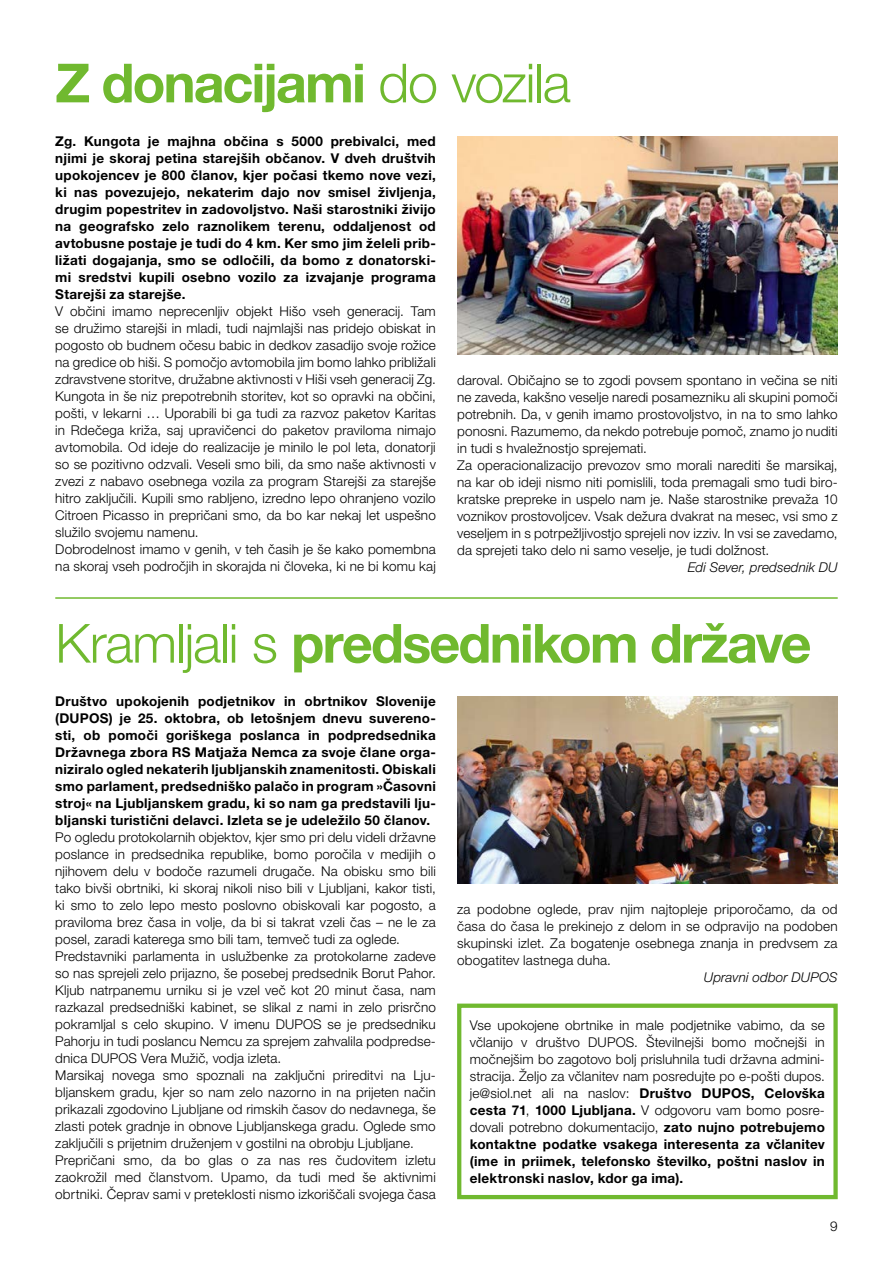
<style>
.page{position:relative;width:893px;height:1263px;background:#fff}
.page>*{position:absolute;margin:0;border:0;box-sizing:border-box;transform-origin:0 0}
.t1{font:700 54px "Helvetica Neue LT Pro";letter-spacing:-.035em;color:#70b92f}
.t2{font:300 13.5px/17px "Helvetica Neue LT Pro";letter-spacing:.01em;color:#000}
.t3{font:700 13.5px/17px "Helvetica Neue LT Pro";letter-spacing:.02em;color:#000;text-align:justify}
.t4{font:italic 300 13.5px "Helvetica Neue LT Pro";letter-spacing:.01em;color:#000}
.s1{font-weight:300}
.s2{font-weight:700}
</style>
<div class="page">
<img style="left:457px;top:136px;width:381px;height:218px">
<img style="left:457px;top:697px;width:381px;height:186px">
<hr style="left:55px;top:597px;width:783px;height:2px;background:#70b92f">
<div style="left:457px;top:1003px;width:381px;height:196px;border:4px solid #70b92f"></div>
<h1 class="t1" style="left:55px;top:49px;width:517px">Z donacijami <span class="s1">do vozila</span></h1>
<p class="t3" style="left:55px;top:132px;width:382px">Zg. Kungota je majhna občina s 5000 prebivalci, med njimi je skoraj petina starejših občanov. V dveh društvih upokojencev je 800 članov, kjer počasi tkemo nove vezi, ki nas povezujejo, nekaterim dajo nov smisel življenja, drugim popestritev in zadovoljstvo. Naši starostniki živijo na geografsko zelo raznolikem terenu, oddaljenost od avtobusne postaje je tudi do 4 km. Ker smo jim želeli prib&shy;ližati dogajanja, smo se odločili, da bomo z donatorski&shy;mi sredstvi kupili osebno vozilo za izvajanje programa Starejši za starejše.</p>
<p class="t2" style="left:55px;top:302px;width:382px">V občini imamo neprecenljiv objekt Hišo vseh generacij. Tam se družimo starejši in mladi, tudi najmlajši nas pridejo obiskat in pogosto ob budnem očesu babic in dedkov zasadijo svoje rožice na gredice ob hiši. S pomočjo avtomobila jim bomo lahko približali zdravstvene storitve, družabne aktivnosti v Hiši vseh generacij Zg.<br>Kungota in še niz prepotrebnih storitev, kot so opravki na občini, pošti, v lekarni … Uporabili bi ga tudi za razvoz paketov Karitas in Rdečega križa, saj upravičenci do paketov praviloma nimajo avtomobila. Od ideje do realizacije je minilo le pol leta, donatorji so se pozitivno odzvali. Veseli smo bili, da smo naše aktivnosti v zvezi z nabavo osebnega vozila za program Starejši za starejše hitro zaključili. Kupili smo rabljeno, izredno lepo ohranjeno vozilo Citroen Picasso in prepričani smo, da bo kar nekaj let uspešno služilo svojemu namenu.<br>Dobrodelnost imamo v genih, v teh časih je še kako pomembna na skoraj vseh področjih in skorajda ni človeka, ki ne bi komu kaj</p>
<p class="t2" style="left:457px;top:371px;width:382px">daroval. Običajno se to zgodi povsem spontano in večina se niti ne zaveda, kakšno veselje naredi posamezniku ali skupini pomoči potrebnih. Da, v genih imamo prostovoljstvo, in na to smo lahko ponosni. Razumemo, da nekdo potrebuje pomoč, znamo jo nuditi in tudi s hvaležnostjo sprejemati.<br>Za operacionalizacijo prevozov smo morali narediti še marsikaj, na kar ob ideji nismo niti pomislili, toda premagali smo tudi biro&shy;kratske prepreke in uspelo nam je. Naše starostnike prevaža 10 voznikov prostovoljcev. Vsak dežura dvakrat na mesec, vsi smo z veseljem in s potrpežljivostjo sprejeli nov izziv. In vsi se zavedamo, da sprejeti tako delo ni samo veselje, je tudi dolžnost.</p>
<p class="t4" style="left:688px;top:559px;width:151px">Edi Sever, predsednik DU</p>
<h1 class="t1" style="left:55px;top:609px;width:758px"><span class="s1">Kramljali s</span> predsednikom države</h1>
<p class="t3" style="left:55px;top:693px;width:382px">Društvo upokojenih podjetnikov in obrtnikov Slovenije (DUPOS) je 25. oktobra, ob letošnjem dnevu suvereno&shy;sti, ob pomoči goriškega poslanca in podpredsednika Državnega zbora RS Matjaža Nemca za svoje člane orga&shy;niziralo ogled nekaterih ljubljanskih znamenitosti. Obiskali smo parlament, predsedniško palačo in program »Časovni stroj« na Ljubljanskem gradu, ki so nam ga predstavili lju&shy;bljanski turistični delavci. Izleta se je udeležilo 50 članov.</p>
<p class="t2" style="left:55px;top:829px;width:382px">Po ogledu protokolarnih objektov, kjer smo pri delu videli državne poslance in predsednika republike, bomo poročila v medijih o njihovem delu v bodoče razumeli drugače. Na obisku smo bili tako bivši obrtniki, ki skoraj nikoli niso bili v Ljubljani, kakor tisti, ki smo to zelo lepo mesto poslovno obiskovali kar pogosto, a praviloma brez časa in volje, da bi si takrat vzeli čas – ne le za posel, zaradi katerega smo bili tam, temveč tudi za oglede.<br>Predstavniki parlamenta in uslužbenke za protokolarne zadeve so nas sprejeli zelo prijazno, še posebej predsednik Borut Pahor.<br>Kljub natrpanemu urniku si je vzel več kot 20 minut časa, nam razkazal predsedniški kabinet, se slikal z nami in zelo prisrčno pokramljal s celo skupino. V imenu DUPOS se je predsedniku Pahorju in tudi poslancu Nemcu za sprejem zahvalila podpredse&shy;dnica DUPOS Vera Mužič, vodja izleta.<br>Marsikaj novega smo spoznali na zaključni prireditvi na Lju&shy;bljanskem gradu, kjer so nam zelo nazorno in na prijeten način prikazali zgodovino Ljubljane od rimskih časov do nedavnega, še zlasti potek gradnje in obnove Ljubljanskega gradu. Oglede smo zaključili s prijetnim druženjem v gostilni na obrobju Ljubljane.<br>Prepričani smo, da bo glas o za nas res čudovitem izletu zaokrožil med članstvom. Upamo, da tudi med še aktivnimi obrtniki. Čeprav sami v preteklosti nismo izkoriščali svojega časa</p>
<p class="t2" style="left:457px;top:901px;width:382px;text-align:justify">za podobne oglede, prav njim najtopleje priporočamo, da od časa do časa le prekinejo z delom in se odpravijo na podoben skupinski izlet. Za bogatenje osebnega znanja in predvsem za obogatitev lastnega duha.</p>
<p class="t4" style="left:704px;top:969px;width:135px">Upravni odbor DUPOS</p>
<p class="t2" style="left:470px;top:1016px;width:357px;text-align:justify">Vse upokojene obrtnike in male podjetnike vabimo, da se včlanijo v društvo DUPOS. Številnejši bomo močnejši in močnejšim bo zagotovo bolj prisluhnila tudi državna admini&shy;stracija. Željo za včlanitev nam posredujte po e-pošti dupos. je@siol.net ali na naslov: <span class="s2">Društvo DUPOS, Celovška cesta 71</span>, <span class="s2">1000 Ljubljana.</span> V odgovoru vam bomo posre&shy;dovali potrebno dokumentacijo, <span class="s2">zato nujno potrebujemo kontaktne podatke vsakega interesenta za včlanitev (ime in priimek, telefonsko številko, poštni naslov in elektronski naslov, kdor ga ima).</span></p>
<p class="t2" style="left:830px;top:1217px;width:9px">9</p>
</div>
